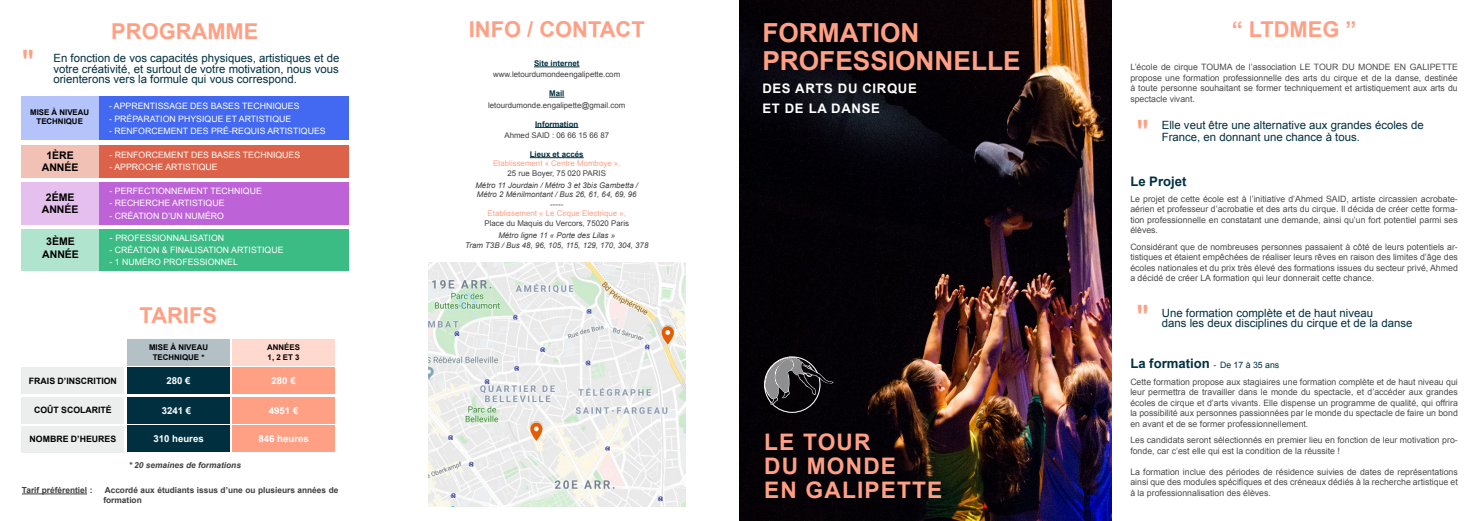
<style>
.page{position:relative;width:1479px;height:521px;background:#fff}
.page>*{position:absolute;margin:0;border:0;box-sizing:border-box;transform-origin:0 0}
.t1{font:35px "Arial";color:#ffa085}
.t2{font:700 26.25px/28px "Arial";color:#ffa085}
.t3{font:700 22.75px/23.6px "Arial";letter-spacing:.05em;color:#ffa085}
.t4{font:700 21.88px "Arial";color:#ffa085}
.t5{font:700 13.12px "Arial";color:#003040}
.t6{font:700 13.12px/19.2px "Arial";color:#fff}
.t7{font:11.38px/10.2px "Arial";color:#003040}
.t8{font:700 10.5px/12.6px "Arial";color:#000}
.t9{font:700 9.62px "Arial";color:#fff}
.t10{font:8.75px/10.5px "Arial";color:#4b4b4d;text-align:justify}
.t11{font:8.75px "Arial";color:#fff}
.t12{font:700 8.75px "Arial";color:#000}
.t13{font:700 8.31px/10px "Arial";color:#3e3d40}
.t14{font:italic 700 8.31px "Arial";color:#3e3d40}
.t15{font:7.88px "Arial";color:#3e3d40}
.t16{font:italic 7.88px/9.5px "Arial";color:#3e3d40}
.t17{font:7.88px "Arial";color:#ffa085}
.t18{font:700 7.88px/9.5px "Arial";color:#000;text-align:center}
.t19{font:700 7.88px "Arial";color:#003040}
.s1{font-size:9.62px}
.s2{font-weight:400;font-size:8.75px}
</style>
<div class="page">
<img style="left:739px;top:0;width:372px;height:521px">
<div style="left:99px;top:145px;width:249px;height:32px;background:#dc6349"></div>
<div style="left:99px;top:97px;width:249px;height:43px;background:#4369f2"></div>
<div style="left:99px;top:182px;width:249px;height:43px;background:#be62d7"></div>
<div style="left:99px;top:229px;width:249px;height:41px;background:#3bbc85"></div>
<div style="left:21px;top:145px;width:78px;height:32px;background:#f1c1b6"></div>
<div style="left:21px;top:97px;width:78px;height:43px;background:#b4c3f9"></div>
<div style="left:21px;top:182px;width:78px;height:43px;background:#e5c0ef"></div>
<div style="left:21px;top:229px;width:78px;height:41px;background:#b1e4ce"></div>
<div style="left:127px;top:368px;width:103px;height:26px;background:#003040"></div>
<div style="left:22px;top:368px;width:102px;height:26px;background:#eceded"></div>
<div style="left:22px;top:397px;width:102px;height:27px;background:#eceded"></div>
<div style="left:22px;top:426px;width:102px;height:26px;background:#eceded"></div>
<div style="left:127px;top:397px;width:103px;height:26px;background:#003040"></div>
<div style="left:127px;top:426px;width:103px;height:26px;background:#003040"></div>
<div style="left:233px;top:426px;width:101px;height:26px;background:#ffa085"></div>
<div style="left:233px;top:397px;width:101px;height:26px;background:#ffa085"></div>
<div style="left:233px;top:368px;width:101px;height:26px;background:#ffa085"></div>
<div style="left:128px;top:339px;width:102px;height:26px;background:#b3c1c6"></div>
<div style="left:233px;top:339px;width:101px;height:26px;background:#ffd9ce"></div>
<svg style="left:764px;top:356px;width:69px;height:57px;background:#383639"></svg>
<hr style="left:534px;top:66px;width:45px;height:1px;background:#003040">
<svg style="left:549px;top:97px;width:15px;height:1px"></svg>
<hr style="left:535px;top:127px;width:43px;height:1px;background:#003040">
<hr style="left:530px;top:157px;width:53px;height:1px;background:#003040">
<hr style="left:22px;top:493px;width:65px;height:1px;background:#3e3d40">
<img style="left:428px;top:262px;width:257px;height:244px">
<h1 class="t1" style="left:22px;top:40px;width:14px">"</h1>
<h3 class="t4" style="left:111px;top:17px;width:149px">PROGRAMME</h3>
<h3 class="t7" style="left:53px;top:53px;width:287px;text-align:justify">En fonction de vos capacités physiques, artistiques et de votre créativité, et surtout de votre motivation, nous vous orienterons vers la formule qui vous correspond.</h3>
<p class="t18" style="left:30px;top:108px;width:61px">MISE À NIVEAU<br>TECHNIQUE</p>
<p class="t8" style="left:42px;top:149px;width:26px;text-indent:5px">1ère ann</p>
<p class="t8" style="left:65px;top:162px;width:14px">ée</p>
<p class="t8" style="left:42px;top:191px;width:26px;text-indent:4px">2éme ann</p>
<p class="t8" style="left:65px;top:204px;width:14px">ée</p>
<p class="t8" style="left:42px;top:235px;width:26px;text-indent:4px">3ème ann</p>
<p class="t8" style="left:65px;top:248px;width:14px">ée</p>
<p class="t11" style="left:109px;top:101px;width:18px">- Apprentissage</p>
<p class="t11" style="left:190px;top:101px;width:7px">des</p>
<p class="t11" style="left:211px;top:101px;width:7px">bases</p>
<p class="t11" style="left:242px;top:101px;width:7px">techniques</p>
<p class="t11" style="left:109px;top:113px;width:30px">- Préparation</p>
<p class="t11" style="left:178px;top:113px;width:25px">physique</p>
<p class="t11" style="left:226px;top:113px;width:20px">et artistique</p>
<p class="t11" style="left:109px;top:125px;width:19px">- Renforcement</p>
<p class="t11" style="left:191px;top:125px;width:7px">des</p>
<p class="t11" style="left:211px;top:125px;width:28px">pré-requis</p>
<p class="t11" style="left:267px;top:125px;width:7px">artistiques</p>
<p class="t11" style="left:109px;top:149px;width:192px">- RENFORCEMENT DES BASES TECHNIQUES</p>
<p class="t11" style="left:109px;top:161px;width:110px">- APPROCHE ARTISTIQUE</p>
<p class="t11" style="left:109px;top:185px;width:154px">- PERFECTIONNEMENT TECHNIQUE</p>
<p class="t11" style="left:109px;top:198px;width:117px">- RECHERCHE ARTISTIQUE</p>
<p class="t11" style="left:109px;top:210px;width:116px">- CRÉATION D’UN NUMÉRO</p>
<p class="t11" style="left:109px;top:232px;width:116px"><span class="s1">-</span> PROFESSIONNALISATION</p>
<p class="t11" style="left:109px;top:244px;width:176px">- CRÉATION &amp; FINALISATION ARTISTIQUE</p>
<p class="t11" style="left:109px;top:256px;width:130px">- 1 NUMÉRO PROFESSIONNEL</p>
<h3 class="t4" style="left:140px;top:301px;width:77px">TARIFS</h3>
<p class="t18" style="left:149px;top:343px;width:61px">MISE À NIVEAU<br>TECHNIQUE *</p>
<p class="t18" style="left:267px;top:343px;width:34px;text-align:left">AnnéeS<br>1, 2 et 3</p>
<p class="t12" style="left:29px;top:375px;width:65px">Frais D’inscrition</p>
<p class="t12" style="left:34px;top:404px;width:46px">COût Scolarit</p>
<p class="t12" style="left:106px;top:404px;width:7px">é</p>
<p class="t12" style="left:30px;top:433px;width:57px">Nombre D’heure</p>
<p class="t12" style="left:110px;top:433px;width:7px">s</p>
<p class="t9" style="left:167px;top:375px;width:26px">280 €</p>
<p class="t9" style="left:271px;top:375px;width:26px">280 €</p>
<p class="t9" style="left:162px;top:404px;width:31px">3241 €</p>
<p class="t9" style="left:269px;top:404px;width:31px">4951 €</p>
<p class="t9" style="left:153px;top:432px;width:52px">310 heures</p>
<p class="t9" style="left:258px;top:432px;width:52px">846 heures</p>
<p class="t14" style="left:129px;top:459px;width:114px">* 20 semaines de formations</p>
<p class="t13" style="left:22px;top:485px;width:72px">Tarif préférentiel :</p>
<p class="t13" style="left:103px;top:485px;width:236px">Accordé aux étudiants issus d’une ou plusieurs années de formation</p>
<h3 class="t4" style="left:469px;top:14px;width:22px">Info</h3>
<h3 class="t4" style="left:527px;top:14px;width:44px">/ conta</h3>
<h3 class="t4" style="left:615px;top:14px;width:25px">ct</h3>
<p class="t19" style="left:534px;top:58px;width:47px">Site internet</p>
<p class="t15" style="left:493px;top:69px;width:128px">www.letourdumondeengalipette.com</p>
<p class="t19" style="left:549px;top:88px;width:17px">Mail</p>
<p class="t15" style="left:488px;top:100px;width:139px">letourdumonde.engalipette@gmail.com</p>
<p class="t19" style="left:535px;top:119px;width:45px">Information</p>
<p class="t15" style="left:504px;top:130px;width:106px">Ahmed SAID : 06 66 15 66 87</p>
<p class="t19" style="left:530px;top:149px;width:55px">Lieux et accés</p>
<p class="t17" style="left:493px;top:158px;width:129px">Etablissement « Centre Momboye »,</p>
<p class="t15" style="left:507px;top:168px;width:100px">25 rue Boyer, 75 020 PARIS</p>
<p class="t16" style="left:475px;top:181px;width:164px">Métro 11 Jourdain / Métro 3 et 3bis Gambetta /<br>Métro 2 Ménilmontant / Bus 26, 61, 64, 69, 96</p>
<p class="t15" style="left:550px;top:199px;width:15px">-----</p>
<p class="t17" style="left:487px;top:208px;width:140px">Etablissement « Le Cirque Electrique »,</p>
<p class="t15" style="left:484px;top:218px;width:146px">Place du Maquis du Vercors, 75020 Paris</p>
<p class="t16" style="left:465px;top:231px;width:185px;text-align:center">Métro ligne 11 « Porte des Lilas »<br>Tram T3B / Bus 48, 96, 105, 115, 129, 170, 304, 378</p>
<h2 class="t2" style="left:762px;top:20px;width:35px">Formation profe</h2>
<h2 class="t2" style="left:852px;top:48px;width:53px">ssionnelle</h2>
<h3 class="t6" style="left:762px;top:80px;width:44px">de s art</h3>
<h3 class="t6" style="left:762px;top:80px;width:146px;text-indent:62px">s du cirque etdeladan</h3>
<h3 class="t6" style="left:861px;top:99px;width:18px">se</h3>
<h3 class="t3" style="left:764px;top:431px;width:180px">LE TOUR<br>DU MONDE<br>EN GALIPETTE</h3>
<h3 class="t4" style="left:1231px;top:15px;width:126px">“ LTDMEG ”</h3>
<p class="t10" style="left:1130px;top:62px;width:329px">L’école de cirque TOUMA de l’association LE TOUR DU MONDE EN GALIPETTE propose une formation professionnelle des arts du cirque et de la danse, destinée à toute personne souhaitant se former techniquement et artistiquement aux arts du spectacle vivant.</p>
<h3 class="t7" style="left:1161px;top:120px;width:263px;line-height:11.4px">Elle veut être une alternative aux grandes écoles de<br>France, en donnant une chance à tous.</h3>
<h3 class="t5" style="left:1130px;top:173px;width:58px">Le Projet</h3>
<p class="t10" style="left:1130px;top:193px;width:329px">Le projet de cette école est à l’initiative d’Ahmed SAID, artiste circassien acrobate&shy;aérien et professeur d’acrobatie et des arts du cirque. Il décida de créer cette forma&shy;tion professionnelle en constatant une demande, ainsi qu’un fort potentiel parmi ses élèves.</p>
<p class="t10" style="left:1130px;top:241px;width:329px">Considérant que de nombreuses personnes passaient à côté de leurs potentiels ar&shy;tistiques et étaient empêchées de réaliser leurs rêves en raison des limites d’âge des écoles nationales et du prix très élevé des formations issues du secteur privé, Ahmed a décidé de créer LA formation qui leur donnerait cette chance.</p>
<h3 class="t7" style="left:1161px;top:307px;width:252px">Une formation complète et de haut niveau<br>dans les deux disciplines du cirque et de la danse</h3>
<h3 class="t5" style="left:1130px;top:354px;width:150px">La formation <span class="s2">- De 17 à 35 ans</span></h3>
<p class="t10" style="left:1130px;top:376px;width:329px">Cette formation propose aux stagiaires une formation complète et de haut niveau qui leur permettra de travailler dans le monde du spectacle, et d’accéder aux grandes écoles de cirque et d’arts vivants. Elle dispense un programme de qualité, qui offrira la possibilité aux personnes passionnées par le monde du spectacle de faire un bond en avant et de se former professionnellement.</p>
<p class="t10" style="left:1130px;top:435px;width:329px">Les candidats seront sélectionnés en premier lieu en fonction de leur motivation pro&shy;fonde, car c’est elle qui est la condition de la réussite !</p>
<p class="t10" style="left:1130px;top:466px;width:329px">La formation inclue des périodes de résidence suivies de dates de représentations ainsi que des modules spécifiques et des créneaux dédiés à la recherche artistique et à la professionnalisation des élèves.</p>
<h1 class="t1" style="left:1136px;top:109px;width:14px">"</h1>
<h1 class="t1" style="left:1136px;top:295px;width:14px">"</h1>
</div>
